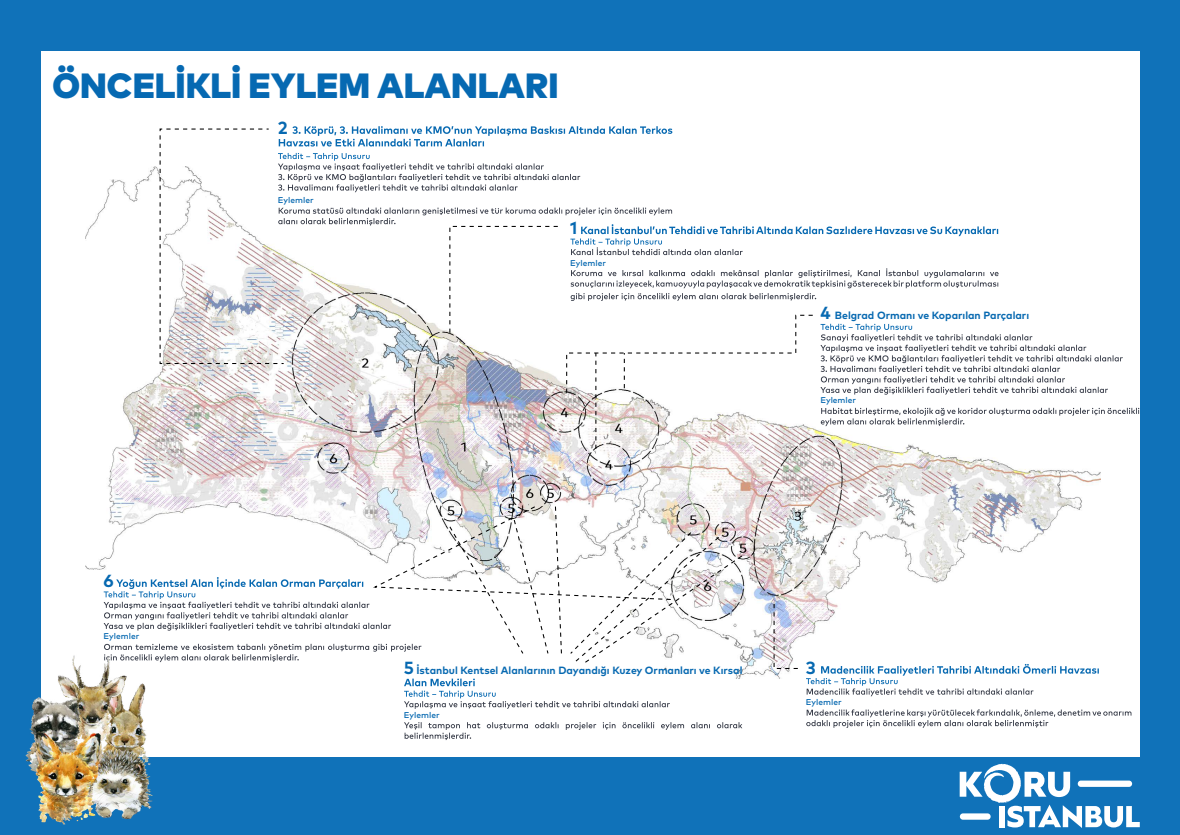
<style>
.page{position:relative;width:1180px;height:835px;background:#fff}
.page>*{position:absolute;margin:0;border:0;box-sizing:border-box;transform-origin:0 0}
.t1{font:900 35px "Mark Pro";color:#0669b2}
.t2{font:700 17.5px "Mark Pro";color:#0769b1}
.t3{font:700 10.5px "Mark Pro";color:#0769b1}
.t4{font:500 8.4px "Mark Pro";color:#0769b1}
.s1{font-size:17.5px}
</style>
<div class="page">
<div style="left:0;top:0;width:1180px;height:834px;background:#1072b9"></div>
<div style="left:41px;top:51px;width:1098px;height:705px;background:#fff"></div>
<svg style="left:959px;top:763px;width:180px;height:64px"></svg>
<img style="left:85px;top:166px;width:1015px;height:512px">
<svg style="left:806px;top:663px;width:293px;height:33px"></svg>
<svg style="left:806px;top:709px;width:325px;height:18px"></svg>
<svg style="left:404px;top:678px;width:266px;height:30px"></svg>
<svg style="left:404px;top:722px;width:338px;height:18px"></svg>
<img style="left:25px;top:618px;width:153px;height:207px">
<svg style="left:773px;top:602px;width:27px;height:67px"></svg>
<svg style="left:104px;top:505px;width:639px;height:160px"></svg>
<svg style="left:159px;top:126px;width:980px;height:323px"></svg>
<h1 class="t1" style="left:53px;top:58px;width:507px">ÖNCELİKLİ EYLEM ALANLARI</h1>
<h2 class="t2" style="left:278px;top:114px;width:11px">2</h2>
<p class="t4" style="left:278px;top:194px;width:37px">Eylemler</p>
<h2 class="t2" style="left:570px;top:214px;width:9px">1</h2>
<p class="t4" style="left:570px;top:256px;width:37px">Eylemler</p>
<p class="t3" style="left:820px;top:307px;width:210px"><span class="s1">4</span> Belgrad Ormanı ve Koparılan Parçaları</p>
<p class="t4" style="left:820px;top:394px;width:37px">Eylemler</p>
<h2 class="t2" style="left:104px;top:567px;width:12px">6</h2>
<p class="t4" style="left:104px;top:630px;width:37px">Eylemler</p>
<p class="t3" style="left:404px;top:661px;width:340px"><span class="s1">5</span> İstanbul Kentsel Alanlarının Dayandığı Kuzey Ormanları ve Kırsal</p>
<p class="t4" style="left:404px;top:708px;width:37px">Eylemler</p>
<h2 class="t2" style="left:806px;top:654px;width:12px">3</h2>
<p class="t4" style="left:806px;top:695px;width:37px">Eylemler</p>
</div>
